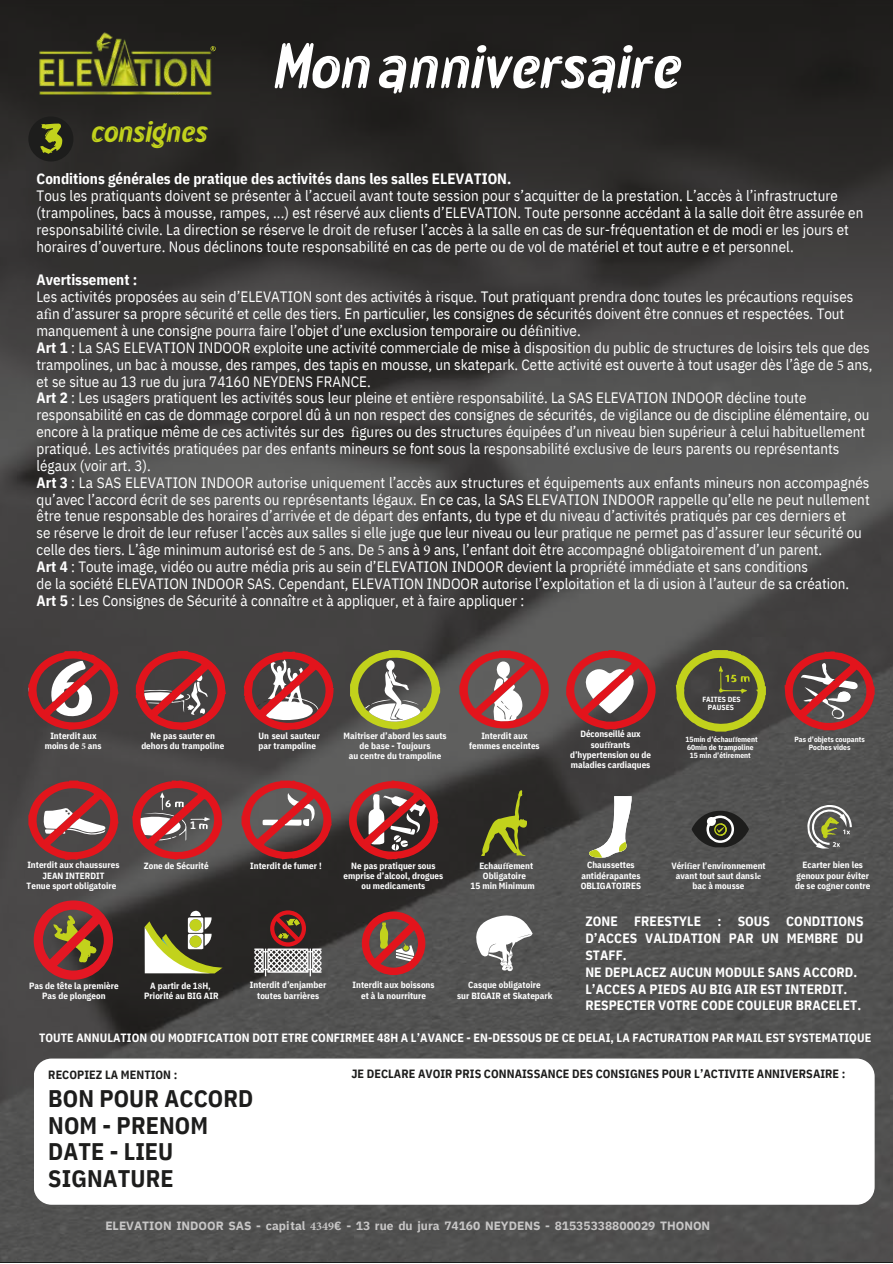
<style>
.page{position:relative;width:893px;height:1264px;background:#fff}
.page>*{position:absolute;margin:0;border:0;box-sizing:border-box;transform-origin:0 0}
.t1{font:67.5px "RTL Azkadinya Regular";letter-spacing:-.005em;color:#fff}
.t2{font:33px "RTL Azkadinya Regular";letter-spacing:-.005em;color:#c2d21c}
.t3{font:700 24px "IBM Plex Sans Cond";letter-spacing:.005em;color:#1d1d1c}
.t4{font:15px/16.8px "IBM Plex Sans Cond";color:#fff}
.t5{font:700 13.5px/16.8px "IBM Plex Sans Cond";letter-spacing:.005em;color:#fff;text-align:justify}
.t6{font:700 12px "IBM Plex Sans Cond";letter-spacing:.005em;color:#fff}
.t7{font:700 12px "IBM Plex Sans Cond";letter-spacing:.005em;color:#1d1d1c}
.t8{font:700 12px "IBM Plex Sans";color:#c7c6c6}
.t9{font:700 10.8px "IBM Plex Sans Cond";color:#fff}
.t10{font:700 9px/10.1px "IBM Plex Sans Cond";letter-spacing:.005em;color:#fff;text-align:center}
.t11{font:700 7.5px/7.8px "IBM Plex Sans Cond";letter-spacing:.005em;color:#fff;text-align:center}
.s1{font-weight:700}
.s2{font-family:"Minion Pro"}
</style>
<div class="page">
<img style="left:0;top:0;width:892px;height:1261px">
<div style="left:28px;top:116px;width:45px;height:45px;background:#1d1d1c;border-radius:50%"></div>
<svg style="left:40px;top:124px;width:22px;height:30px"></svg>
<svg style="left:34px;top:900px;width:79px;height:79px;background:#8e3a2f"></svg>
<svg style="left:28px;top:651px;width:90px;height:79px;background:#914d4f"></svg>
<svg style="left:28px;top:780px;width:90px;height:79px;background:#8f4b4d"></svg>
<svg style="left:132px;top:780px;width:90px;height:79px;background:#904a4d"></svg>
<svg style="left:136px;top:651px;width:90px;height:79px;background:#833e40"></svg>
<svg style="left:145px;top:910px;width:77px;height:63px"></svg>
<svg style="left:254px;top:910px;width:67px;height:66px;background:#775d59"></svg>
<svg style="left:241px;top:780px;width:91px;height:79px;background:#874446"></svg>
<svg style="left:244px;top:651px;width:90px;height:79px;background:#944f52"></svg>
<svg style="left:350px;top:650px;width:90px;height:79px;background:#838757"></svg>
<svg style="left:362px;top:911px;width:63px;height:64px;background:#97423d"></svg>
<svg style="left:348px;top:780px;width:90px;height:79px;background:#8a4648"></svg>
<svg style="left:481px;top:790px;width:46px;height:66px;background:#545724"></svg>
<svg style="left:475px;top:915px;width:57px;height:56px"></svg>
<svg style="left:459px;top:650px;width:90px;height:80px;background:#9d5a5c"></svg>
<svg style="left:566px;top:650px;width:91px;height:79px;background:#9b585a"></svg>
<svg style="left:584px;top:796px;width:48px;height:62px"></svg>
<svg style="left:691px;top:810px;width:57px;height:37px;background:#4a4a44"></svg>
<svg style="left:675px;top:650px;width:90px;height:81px;background:#656835"></svg>
<div style="left:34px;top:1058px;width:840px;height:146px;background:#fff;border-radius:18px"></div>
<svg style="left:784px;top:651px;width:90px;height:79px;background:#894447"></svg>
<svg style="left:807px;top:804px;width:44px;height:44px;background:#7e8070"></svg>
<img style="left:36px;top:28px;width:181px;height:68px">
<p class="t2" style="left:90px;top:118px;width:118px">consignes</p>
<p class="t1" style="left:272px;top:37px;width:409px">Mon anniversaire</p>
<p class="t4" style="left:37px;top:170px;width:828px"><span class="s1">Conditions générales de pratique des activités dans les salles ELEVATION.<br></span>Tous les pratiquants doivent se présenter à l’accueil avant toute session pour s’acquitter de la prestation. L’accès à l’infrastructure (trampolines, bacs à mousse, rampes, ...) est réservé aux clients d’ELEVATION. Toute personne accédant à la salle doit être assurée en responsabilité civile. La direction se réserve le droit de refuser l’accès à la salle en cas de sur-fréquentation et de modi er les jours et horaires d’ouverture. Nous déclinons toute responsabilité en cas de perte ou de vol de matériel et tout autre e et personnel.</p>
<p class="t4" style="left:37px;top:271px;width:837px"><span class="s1">Avertissement :<br></span>Les activités proposées au sein d’ELEVATION sont des activités à risque. Tout pratiquant prendra donc toutes les précautions requises a<span class="s2">fi</span>n d’assurer sa propre sécurité et celle des tiers. En particulier, les consignes de sécurités doivent être connues et respectées. Tout manquement à une consigne pourra faire l’objet d’une exclusion temporaire ou dé<span class="s2">fi</span>nitive.<br><span class="s1">Art 1</span> : La SAS ELEVATION INDOOR exploite une activité commerciale de mise à disposition du public de structures de loisirs tels que des trampolines, un bac à mousse, des rampes, des tapis en mousse, un skatepark. Cette activité est ouverte à tout usager dès l’âge de <span class="s2">5</span> ans, et se situe au 13 rue du jura 74160 NEYDENS FRANCE.<br><span class="s1">Art 2</span> : Les usagers pratiquent les activités sous leur pleine et entière responsabilité. La SAS ELEVATION INDOOR décline toute responsabilité en cas de dommage corporel dû à un non respect des consignes de sécurités, de vigilance ou de discipline élémentaire, ou encore à la pratique même de ces activités sur des <span class="s2">fi</span>gures ou des structures équipées d’un niveau bien supérieur à celui habituellement pratiqué. Les activités pratiquées par des enfants mineurs se font sous la responsabilité exclusive de leurs parents ou représentants légaux (voir art. 3).<br><span class="s1">Art 3</span> : La SAS ELEVATION INDOOR autorise uniquement l’accès aux structures et équipements aux enfants mineurs non accompagnés qu’avec l’accord écrit de ses parents ou représentants légaux. En ce cas, la SAS ELEVATION INDOOR rappelle qu’elle ne peut nullement être tenue responsable des horaires d’arrivée et de départ des enfants, du type et du niveau d’activités pratiqués par ces derniers et<br>se réserve le droit de leur refuser l’accès aux salles si elle juge que leur niveau ou leur pratique ne permet pas d’assurer leur sécurité ou celle des tiers. L’âge minimum autorisé est de <span class="s2">5</span> ans. De <span class="s2">5</span> ans à <span class="s2">9</span> ans, l’enfant doit être accompagné obligatoirement d’un parent.<br><span class="s1">Art 4</span> : Toute image, vidéo ou autre média pris au sein d’ELEVATION INDOOR devient la propriété immédiate et sans conditions<br>de la société ELEVATION INDOOR SAS. Cependant, ELEVATION INDOOR autorise l’exploitation et la di usion à l’auteur de sa création.<br><span class="s1">Art 5</span> : Les Consignes de Sécurité à connaître <span class="s2">et</span> à appliquer, et à faire appliquer :</p>
<p class="t10" style="left:45px;top:730px;width:58px">Interdit aux moins de <span class="s2">5</span> ans</p>
<p class="t10" style="left:141px;top:730px;width:84px">Ne pas sauter en dehors du trampoline</p>
<p class="t10" style="left:258px;top:730px;width:63px;text-align:left">Un seul sauteur par trampoline</p>
<p class="t10" style="left:343px;top:730px;width:105px">Maitriser d’abord les sauts de base - Toujours</p>
<p class="t10" style="left:349px;top:750px;width:94px">au centre du trampoline</p>
<p class="t10" style="left:469px;top:730px;width:72px">Interdit aux femmes enceintes</p>
<p class="t10" style="left:570px;top:729px;width:82px">Déconseillé aux sou<span class="s2">ff</span>rants d’hypertension ou de maladies cardiaques</p>
<p class="t11" style="left:702px;top:695px;width:40px">FAITES DES<br>PAUSES</p>
<p class="t11" style="left:687px;top:743px;width:68px">60min de trampoline<br>15 min d’étirement</p>
<p class="t11" style="left:794px;top:735px;width:72px">Pas d’objets coupants<br>Poches vides</p>
<p class="t9" style="left:190px;top:817px;width:7px">1</p>
<p class="t10" style="left:27px;top:860px;width:94px">Interdit aux chaussures<br>JEAN INTERDIT</p>
<p class="t10" style="left:27px;top:880px;width:91px">Tenue sport obligatoire</p>
<p class="t10" style="left:144px;top:860px;width:66px">Zone de Sécurité</p>
<p class="t10" style="left:250px;top:860px;width:73px">Interdit de fumer !</p>
<p class="t10" style="left:343px;top:860px;width:101px">Ne pas pratiquer sous emprise d’alcool, drogues ou medicaments</p>
<p class="t10" style="left:483px;top:870px;width:45px">Obligatoire</p>
<p class="t10" style="left:470px;top:880px;width:66px">15 min Minimum</p>
<p class="t10" style="left:580px;top:860px;width:62px">Chaussettes antidérapantes<br>OBLIGATOIRES</p>
<p class="t10" style="left:671px;top:860px;width:96px">Véri<span class="s2">fi</span>er l’environnement avant tout saut dans<span class="s2">le </span>bac à mousse</p>
<p class="t10" style="left:795px;top:860px;width:77px">Ecarter bien les genoux pour éviter de se cogner contre</p>
<p class="t10" style="left:29px;top:980px;width:91px">Pas de tête la première<br>Pas de plongeon</p>
<p class="t10" style="left:144px;top:990px;width:76px">Priorité au BIG AIR</p>
<p class="t10" style="left:250px;top:980px;width:78px">Interdit d’enjamber toutes barrières</p>
<p class="t10" style="left:352px;top:980px;width:84px">Interdit aux boissons et à la nourriture</p>
<p class="t10" style="left:468px;top:980px;width:74px">Casque obligatoire</p>
<p class="t10" style="left:457px;top:990px;width:97px">sur BIGAIR et Skatepark</p>
<p class="t5" style="left:585px;top:912px;width:280px">ZONE FREESTYLE : SOUS CONDITIONS D’ACCES VALIDATION PAR UN MEMBRE DU STAFF.</p>
<p class="t5" style="left:585px;top:963px;width:277px;text-align:left">NE DEPLACEZ AUCUN MODULE SANS ACCORD.<br>L’ACCES A PIEDS AU BIG AIR EST INTERDIT.<br>RESPECTER VOTRE CODE COULEUR BRACELET.</p>
<p class="t6" style="left:39px;top:1029px;width:833px">TOUTE ANNULATION OU MODIFICATION DOIT ETRE CONFIRMEE 48H A L’AVANCE - EN-DESSOUS DE CE DELAI, LA FACTURATION PAR MAIL EST SYSTEMATIQUE</p>
<p class="t7" style="left:48px;top:1066px;width:131px">RECOPIEZ LA MENTION :</p>
<p class="t3" style="left:48px;top:1082px;width:206px">BON POUR ACCORD</p>
<p class="t3" style="left:48px;top:1108px;width:161px">NOM - PRENOM</p>
<p class="t3" style="left:48px;top:1134px;width:127px">DATE - LIEU</p>
<p class="t3" style="left:48px;top:1161px;width:127px">SIGNATURE</p>
<p class="t7" style="left:351px;top:1065px;width:495px">JE DECLARE AVOIR PRIS CONNAISSANCE DES CONSIGNES POUR L’ACTIVITE ANNIVERSAIRE :</p>
<p class="t8" style="left:105px;top:1217px;width:606px">ELEVATION INDOOR SAS - capital <span class="s2">4349</span>€ - 13 rue du jura 74160 NEYDENS - 81535338800029 THONON</p>
</div>
